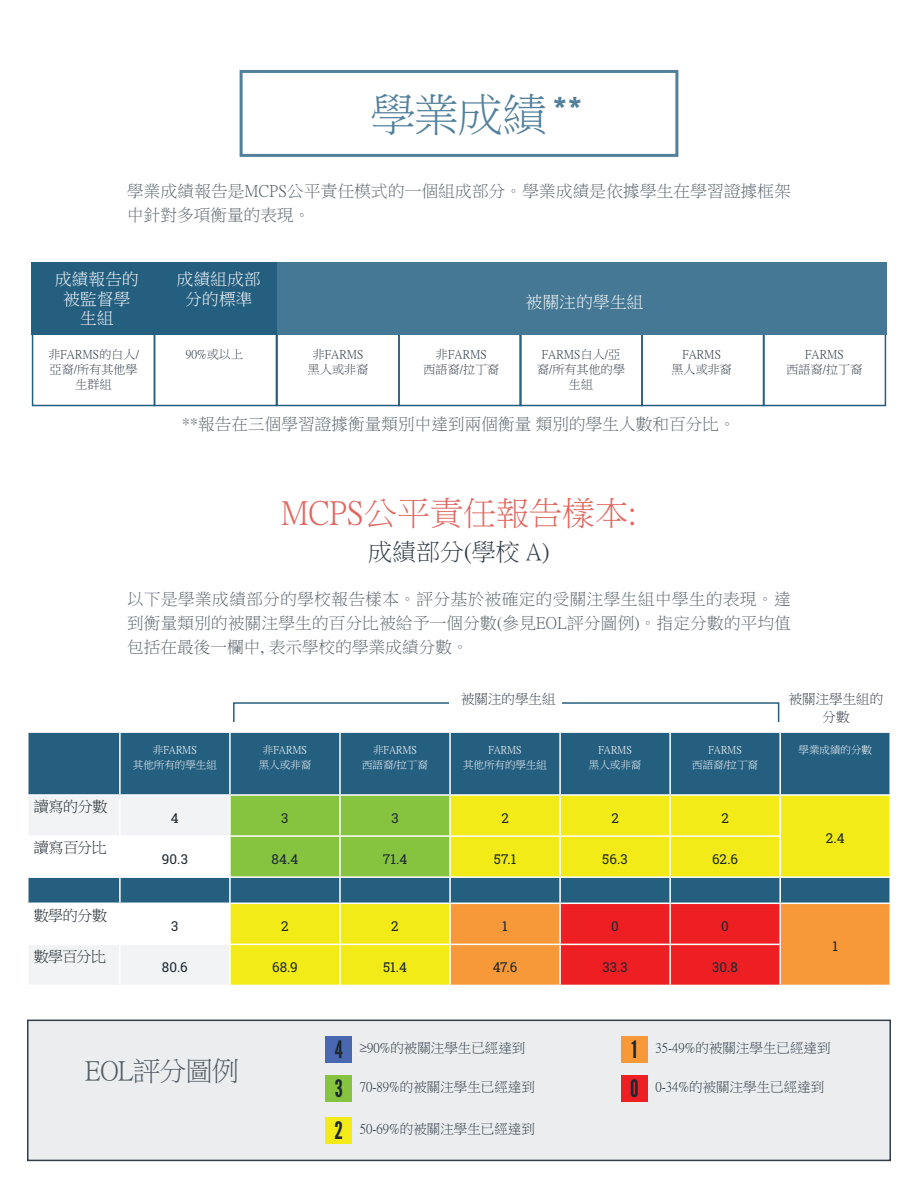
<style>
.page{position:relative;width:918px;height:1188px;background:#fff}
.page>*{position:absolute;margin:0;border:0;box-sizing:border-box;transform-origin:0 0}
.t1{font:45px "P Ming Li U";color:#52809b}
.t2{font:33px "P Ming Li U";color:#de675f}
.t3{font:27px "P Ming Li U";letter-spacing:-.02em;color:#515b64}
.t4{font:24px "P Ming Li U";color:#313d49}
.t5{font:24px/39px "League Gothic";color:#1d2830}
.t6{font:16.5px/24px "P Ming Li U";letter-spacing:.02em;color:#5a656e;text-align:justify}
.t7{font:16.5px/19.5px "P Ming Li U";letter-spacing:.02em;color:#fff;text-align:center}
.t8{font:15px "P Ming Li U";letter-spacing:-.025em;color:#1d2830}
.t9{font:13.5px/18px "P Ming Li U";color:#313d49;text-align:center}
.t10{font:13.5px "Roboto Slab";letter-spacing:.005em;color:#1d2830}
.t11{font:12px/15px "P Ming Li U";letter-spacing:.01em;color:#313d49;text-align:center}
.t12{font:10.5px/15px "P Ming Li U";color:#fff;text-align:center}
.s1{font-family:"League Gothic"}
</style>
<div class="page">
<div style="left:28px;top:733px;width:862px;height:61px;background:#255f80"></div>
<hr style="left:119px;top:733px;width:2px;height:61px;background:#fff">
<hr style="left:229px;top:733px;width:2px;height:61px;background:#fff">
<hr style="left:339px;top:733px;width:2px;height:61px;background:#fff">
<hr style="left:449px;top:733px;width:2px;height:61px;background:#fff">
<hr style="left:559px;top:733px;width:2px;height:61px;background:#fff">
<hr style="left:669px;top:733px;width:2px;height:61px;background:#fff">
<hr style="left:779px;top:733px;width:2px;height:61px;background:#fff">
<svg style="left:27px;top:795px;width:864px;height:190px"></svg>
<hr style="left:27px;top:903px;width:93px;height:1px;background:#fff">
<hr style="left:27px;top:904px;width:1px;height:40px;background:#fff">
<hr style="left:120px;top:903px;width:111px;height:1px;background:#fff">
<hr style="left:119px;top:904px;width:2px;height:40px;background:#fff">
<hr style="left:339px;top:904px;width:2px;height:40px;background:#fff">
<hr style="left:669px;top:904px;width:2px;height:40px;background:#fff">
<hr style="left:27px;top:944px;width:93px;height:1px;background:#fff">
<hr style="left:27px;top:945px;width:1px;height:40px;background:#fff">
<hr style="left:120px;top:944px;width:110px;height:1px;background:#fff">
<hr style="left:119px;top:945px;width:2px;height:40px;background:#fff">
<hr style="left:230px;top:944px;width:110px;height:1px;background:#fff">
<hr style="left:340px;top:944px;width:110px;height:1px;background:#fff">
<hr style="left:339px;top:945px;width:2px;height:40px;background:#fff">
<hr style="left:450px;top:944px;width:110px;height:1px;background:#fff">
<hr style="left:560px;top:944px;width:110px;height:1px;background:#fff">
<hr style="left:670px;top:944px;width:109px;height:1px;background:#fff">
<hr style="left:669px;top:945px;width:2px;height:40px;background:#fff">
<hr style="left:229px;top:796px;width:2px;height:39px;background:#fff">
<hr style="left:449px;top:796px;width:2px;height:39px;background:#fff">
<hr style="left:890px;top:796px;width:1px;height:40px;background:#fff">
<hr style="left:229px;top:837px;width:2px;height:39px;background:#fff">
<hr style="left:449px;top:837px;width:2px;height:39px;background:#fff">
<hr style="left:890px;top:836px;width:1px;height:40px;background:#fff">
<hr style="left:229px;top:876px;width:111px;height:2px;background:#fff">
<hr style="left:340px;top:876px;width:110px;height:2px;background:#fff">
<hr style="left:450px;top:876px;width:110px;height:2px;background:#fff">
<hr style="left:560px;top:876px;width:110px;height:2px;background:#fff">
<hr style="left:670px;top:876px;width:110px;height:2px;background:#fff">
<hr style="left:780px;top:876px;width:111px;height:2px;background:#fff">
<hr style="left:229px;top:903px;width:111px;height:1px;background:#fff">
<hr style="left:229px;top:904px;width:2px;height:40px;background:#fff">
<hr style="left:340px;top:903px;width:110px;height:1px;background:#fff">
<hr style="left:450px;top:903px;width:110px;height:1px;background:#fff">
<hr style="left:449px;top:904px;width:2px;height:40px;background:#fff">
<hr style="left:560px;top:903px;width:110px;height:1px;background:#fff">
<hr style="left:559px;top:904px;width:2px;height:40px;background:#fff">
<hr style="left:670px;top:903px;width:110px;height:1px;background:#fff">
<hr style="left:780px;top:903px;width:111px;height:1px;background:#fff">
<hr style="left:779px;top:904px;width:2px;height:40px;background:#fff">
<hr style="left:890px;top:904px;width:1px;height:40px;background:#fff">
<hr style="left:229px;top:945px;width:2px;height:40px;background:#fff">
<hr style="left:449px;top:945px;width:2px;height:40px;background:#fff">
<hr style="left:559px;top:945px;width:2px;height:40px;background:#fff">
<hr style="left:779px;top:944px;width:2px;height:41px;background:#fff">
<hr style="left:890px;top:944px;width:1px;height:41px;background:#fff">
<div style="left:233px;top:702px;width:546px;height:21px;border:2px solid #255f80"></div>
<div style="left:449px;top:692px;width:113px;height:20px;background:#fff"></div>
<div style="left:240px;top:70px;width:438px;height:87px;border:3px solid #52809b"></div>
<div style="left:32px;top:307px;width:123px;height:99px;border:2px solid #255f80"></div>
<div style="left:154px;top:307px;width:123px;height:99px;border:2px solid #255f80"></div>
<div style="left:276px;top:307px;width:124px;height:99px;border:2px solid #255f80"></div>
<div style="left:398px;top:307px;width:124px;height:99px;border:2px solid #255f80"></div>
<div style="left:519px;top:307px;width:124px;height:99px;border:2px solid #255f80"></div>
<div style="left:641px;top:307px;width:124px;height:99px;border:2px solid #255f80"></div>
<div style="left:763px;top:307px;width:123px;height:99px;border:2px solid #255f80"></div>
<div style="left:32px;top:262px;width:123px;height:73px;background:#255f80"></div>
<div style="left:154px;top:262px;width:123px;height:73px;background:#255f80"></div>
<div style="left:277px;top:262px;width:122px;height:73px;background:#457894"></div>
<div style="left:399px;top:262px;width:122px;height:73px;background:#457894"></div>
<div style="left:520px;top:262px;width:122px;height:73px;background:#457894"></div>
<div style="left:642px;top:262px;width:122px;height:73px;background:#457894"></div>
<div style="left:763px;top:262px;width:123px;height:73px;background:#457894"></div>
<div style="left:27px;top:1020px;width:864px;height:141px;background:#ebedef;border:2px solid #313d49"></div>
<div style="left:326px;top:1036px;width:26px;height:27px;background:#4968b1"></div>
<div style="left:326px;top:1075px;width:26px;height:27px;background:#86c43f"></div>
<div style="left:326px;top:1117px;width:26px;height:27px;background:#f2eb17"></div>
<div style="left:621px;top:1036px;width:27px;height:27px;background:#f79938"></div>
<div style="left:621px;top:1075px;width:27px;height:27px;background:#ee1f23"></div>
<h1 class="t1" style="left:371px;top:91px;width:213px">學業成績<span class="s1">**</span></h1>
<p class="t6" style="left:127px;top:179px;width:665px">學業成績報告是MCPS公平責任模式的一個組成部分。學業成績是依據學生在學習證據框架中針對多項衡量的表現。</p>
<p class="t7" style="left:55px;top:269px;width:85px">成績報告的被監督學生組</p>
<p class="t7" style="left:177px;top:269px;width:85px">成績組成部分的標準</p>
<p class="t7" style="left:526px;top:292px;width:119px">被關注的學生組</p>
<p class="t11" style="left:48px;top:347px;width:92px">非FARMS的白人/亞裔/所有其他學生群組</p>
<p class="t11" style="left:186px;top:347px;width:59px">90%或以上</p>
<p class="t11" style="left:308px;top:347px;width:62px">非FARMS黑人或非裔</p>
<p class="t11" style="left:671px;top:347px;width:62px">FARMS<br>黑人或非裔</p>
<p class="t11" style="left:423px;top:347px;width:77px">非FARMS<br>西語裔/拉丁裔</p>
<p class="t11" style="left:787px;top:347px;width:77px">FARMS<br>西語裔/拉丁裔</p>
<p class="t11" style="left:537px;top:347px;width:89px">FARMS白人/亞裔/所有其他的學生組</p>
<p class="t6" style="left:182px;top:412px;width:555px">**報告在三個學習證據衡量類別中達到兩個衡量 類別的學生人數和百分比。</p>
<h2 class="t2" style="left:281px;top:497px;width:357px">MCPS公平責任報告樣本:</h2>
<h3 class="t4" style="left:368px;top:540px;width:183px">成績部分(學校 A)</h3>
<p class="t6" style="left:127px;top:587px;width:665px">以下是學業成績部分的學校報告樣本。評分基於被確定的受關注學生組中學生的表現。達到衡量類別的被關注學生的百分比被給予一個分數(參見EOL評分圖例)。指定分數的平均值包括在最後一欄中, 表示學校的學業成績分數。</p>
<p class="t9" style="left:461px;top:690px;width:96px">被關注的學生組</p>
<p class="t9" style="left:789px;top:690px;width:96px">被關注學生組的分數</p>
<p class="t8" style="left:34px;top:799px;width:75px">讀寫的分數</p>
<p class="t8" style="left:34px;top:840px;width:75px">讀寫百分比</p>
<p class="t8" style="left:34px;top:907px;width:75px">數學的分數</p>
<p class="t8" style="left:34px;top:949px;width:74px">數學百分比</p>
<p class="t12" style="left:133px;top:742px;width:85px">非FARMS<br>其他所有的學生組</p>
<p class="t12" style="left:259px;top:742px;width:54px">非FARMS黑人或非裔</p>
<p class="t12" style="left:362px;top:742px;width:67px">非FARMS<br>西語裔/拉丁裔</p>
<p class="t12" style="left:463px;top:742px;width:85px">FARMS<br>其他所有的學生組</p>
<p class="t12" style="left:589px;top:742px;width:54px">FARMS<br>黑人或非裔</p>
<p class="t12" style="left:692px;top:742px;width:67px">FARMS<br>西語裔/拉丁裔</p>
<p class="t12" style="left:799px;top:742px;width:75px">學業成績的分數</p>
<p class="t10" style="left:171px;top:808px;width:9px">4</p>
<p class="t10" style="left:281px;top:808px;width:9px">3</p>
<p class="t10" style="left:391px;top:808px;width:9px">3</p>
<p class="t10" style="left:501px;top:808px;width:9px">2</p>
<p class="t10" style="left:611px;top:808px;width:9px">2</p>
<p class="t10" style="left:721px;top:808px;width:9px">2</p>
<p class="t10" style="left:162px;top:850px;width:28px">90.3</p>
<p class="t10" style="left:272px;top:850px;width:28px">84.4</p>
<p class="t10" style="left:383px;top:850px;width:26px">71.4</p>
<p class="t10" style="left:494px;top:850px;width:24px">57.1</p>
<p class="t10" style="left:602px;top:850px;width:27px">56.3</p>
<p class="t10" style="left:712px;top:850px;width:27px">62.6</p>
<p class="t10" style="left:171px;top:917px;width:9px">3</p>
<p class="t10" style="left:281px;top:917px;width:9px">2</p>
<p class="t10" style="left:391px;top:917px;width:9px">2</p>
<p class="t10" style="left:502px;top:917px;width:7px">1</p>
<p class="t10" style="left:611px;top:917px;width:9px">0</p>
<p class="t10" style="left:721px;top:917px;width:9px">0</p>
<p class="t10" style="left:162px;top:958px;width:27px">80.6</p>
<p class="t10" style="left:272px;top:958px;width:27px">68.9</p>
<p class="t10" style="left:383px;top:958px;width:25px">51.4</p>
<p class="t10" style="left:493px;top:958px;width:26px">47.6</p>
<p class="t10" style="left:602px;top:958px;width:27px">33.3</p>
<p class="t10" style="left:712px;top:958px;width:27px">30.8</p>
<p class="t10" style="left:826px;top:829px;width:20px">2.4</p>
<p class="t10" style="left:832px;top:937px;width:7px">1</p>
<h3 class="t3" style="left:85px;top:1057px;width:155px">EOL評分圖例</h3>
<h3 class="t5" style="left:335px;top:1030px;width:10px">4<br>3</h3>
<h3 class="t5" style="left:630px;top:1030px;width:10px">1<br>0</h3>
<h3 class="t5" style="left:334px;top:1111px;width:10px">2</h3>
<p class="t9" style="left:360px;top:1038px;width:167px">≥90%的被關注學生已經達到</p>
<p class="t9" style="left:360px;top:1078px;width:177px">70-89%的被關注學生已經達到</p>
<p class="t9" style="left:360px;top:1120px;width:177px">50-69%的被關注學生已經達到</p>
<p class="t9" style="left:655px;top:1038px;width:177px">35-49%的被關注學生已經達到</p>
<p class="t9" style="left:655px;top:1078px;width:170px">0-34%的被關注學生已經達到</p>
</div>
